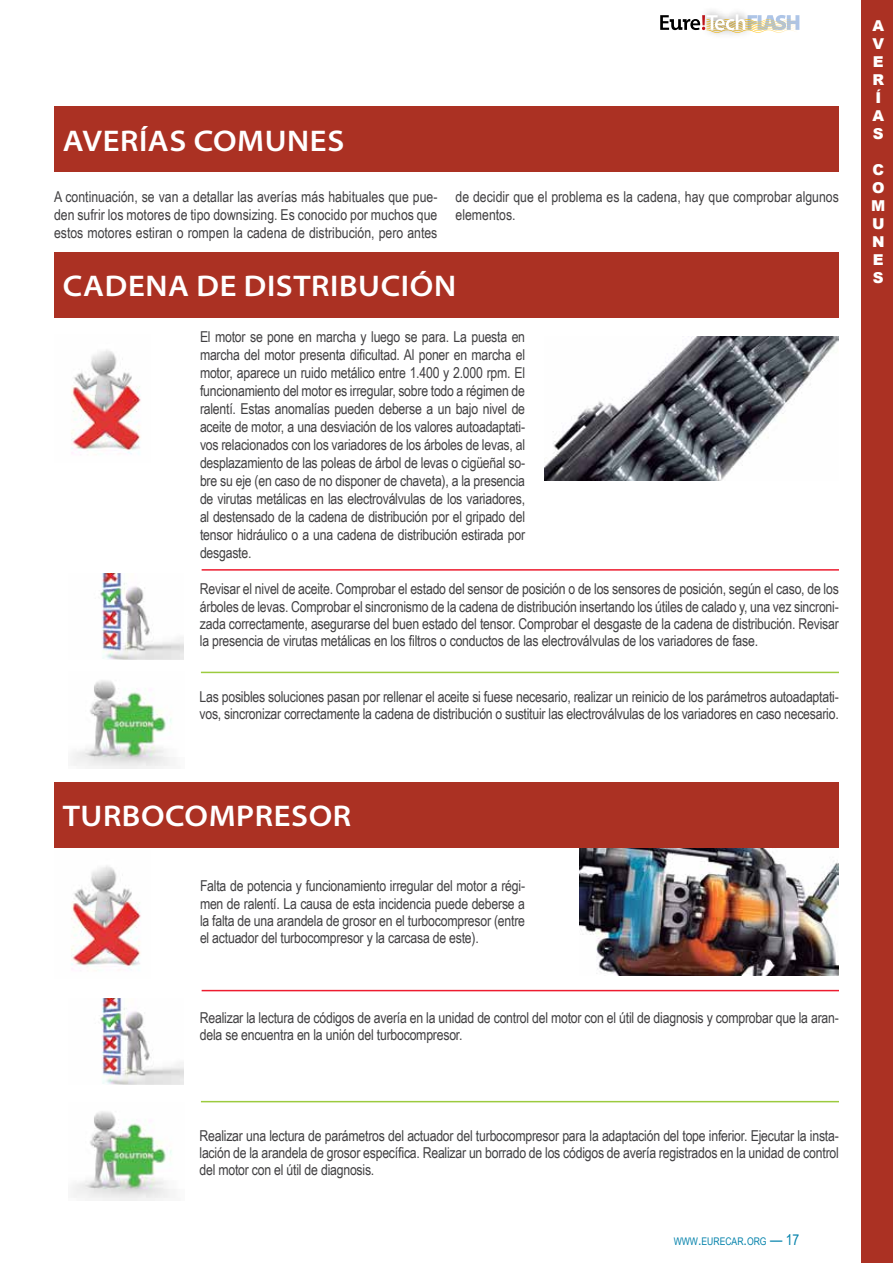
<style>
.page{position:relative;width:893px;height:1263px;background:#fff}
.page>*{position:absolute;margin:0;border:0;box-sizing:border-box;transform-origin:0 0}
.t1{font:600 semi-expanded 30px "Myriad Pro";letter-spacing:.02em;color:#fff}
.t2{font:15px/18px "Arial Narrow";letter-spacing:-.015em;color:#414042;text-align:justify}
.t3{font:900 15px/18px "Arial";color:#fff}
.t4{font:10.5px "Arial Narrow";color:#0482ab}
.s1{font-size:15px}
</style>
<div class="page">
<svg style="left:660px;top:14px;width:139px;height:19px"></svg>
<div style="left:862px;top:0;width:31px;height:1263px;background:#ab3123"></div>
<div style="left:54px;top:106px;width:785px;height:66px;background:#ab3123"></div>
<div style="left:54px;top:252px;width:785px;height:65px;background:#ab3123"></div>
<img style="left:100px;top:573px;width:84px;height:87px">
<img style="left:72px;top:680px;width:100px;height:89px">
<hr style="left:201px;top:672px;width:638px;height:1px;background:#9ccb3e">
<hr style="left:202px;top:569px;width:637px;height:2px;background:#ed1c2f">
<img style="left:71px;top:350px;width:70px;height:104px">
<img style="left:545px;top:336px;width:294px;height:144px">
<div style="left:54px;top:782px;width:785px;height:66px;background:#ab3123"></div>
<img style="left:100px;top:998px;width:84px;height:87px">
<img style="left:72px;top:1111px;width:100px;height:89px">
<hr style="left:201px;top:1101px;width:638px;height:1px;background:#9ccb3e">
<hr style="left:202px;top:990px;width:637px;height:1px;background:#ed1c2f">
<img style="left:71px;top:866px;width:70px;height:104px">
<img style="left:579px;top:849px;width:260px;height:127px">
<h1 class="t1" style="left:63px;top:124px;width:283px">AVERÍAS COMUNES</h1>
<p class="t2" style="left:54px;top:187px;width:385px">A continuación, se van a detallar las averías más habituales que pue&shy;den sufrir los motores de tipo downsizing. Es conocido por muchos que estos motores estiran o rompen la cadena de distribución, pero antes</p>
<p class="t2" style="left:455px;top:187px;width:385px">de decidir que el problema es la cadena, hay que comprobar algunos elementos.</p>
<h1 class="t1" style="left:63px;top:269px;width:395px">CADENA DE DISTRIBUCIÓN</h1>
<p class="t2" style="left:200px;top:327px;width:327px">El motor se pone en marcha y luego se para. La puesta en marcha del motor presenta dificultad. Al poner en marcha el motor, aparece un ruido metálico entre 1.400 y 2.000 rpm. El funcionamiento del motor es irregular, sobre todo a régimen de ralentí. Estas anomalías pueden deberse a un bajo nivel de aceite de motor, a una desviación de los valores autoadaptati&shy;vos relacionados con los variadores de los árboles de levas, al desplazamiento de las poleas de árbol de levas o cigüeñal so&shy;bre su eje (en caso de no disponer de chaveta), a la presencia de virutas metálicas en las electroválvulas de los variadores, al destensado de la cadena de distribución por el gripado del tensor hidráulico o a una cadena de distribución estirada por desgaste.</p>
<p class="t2" style="left:200px;top:580px;width:640px;line-height:17.2px">Revisar el nivel de aceite. Comprobar el estado del sensor de posición o de los sensores de posición, según el caso, de los árboles de levas. Comprobar el sincronismo de la cadena de distribución insertando los útiles de calado y, una vez sincroni&shy;zada correctamente, asegurarse del buen estado del tensor. Comprobar el desgaste de la cadena de distribución. Revisar la presencia de virutas metálicas en los filtros o conductos de las electroválvulas de los variadores de fase.</p>
<p class="t2" style="left:199px;top:687px;width:641px;line-height:17.2px">Las posibles soluciones pasan por rellenar el aceite si fuese necesario, realizar un reinicio de los parámetros autoadaptati&shy;vos, sincronizar correctamente la cadena de distribución o sustituir las electroválvulas de los variadores en caso necesario.</p>
<p class="t3" style="left:872px;top:16px;width:13px">A<br>V<br>E<br>R<br>Í<br>A<br>S</p>
<p class="t3" style="left:871px;top:160px;width:16px;text-align:justify">C O M U N E S</p>
<h1 class="t1" style="left:63px;top:799px;width:290px">TURBOCOMPRESOR</h1>
<p class="t2" style="left:200px;top:877px;width:327px;line-height:17.2px">Falta de potencia y funcionamiento irregular del motor a régi&shy;men de ralentí. La causa de esta incidencia puede deberse a la falta de una arandela de grosor en el turbocompresor (entre el actuador del turbocompresor y la carcasa de este).</p>
<p class="t2" style="left:200px;top:1008px;width:640px;line-height:17.2px">Realizar la lectura de códigos de avería en la unidad de control del motor con el útil de diagnosis y comprobar que la aran&shy;dela se encuentra en la unión del turbocompresor.</p>
<p class="t2" style="left:199px;top:1126px;width:641px;line-height:17.2px">Realizar una lectura de parámetros del actuador del turbocompresor para la adaptación del tope inferior. Ejecutar la insta&shy;lación de la arandela de grosor específica. Realizar un borrado de los códigos de avería registrados en la unidad de control del motor con el útil de diagnosis.</p>
<p class="t4" style="left:674px;top:1233px;width:127px">WWW<span class="s1">.</span>EURECAR<span class="s1">.</span>ORG <span class="s1">— 17</span></p>
</div>
